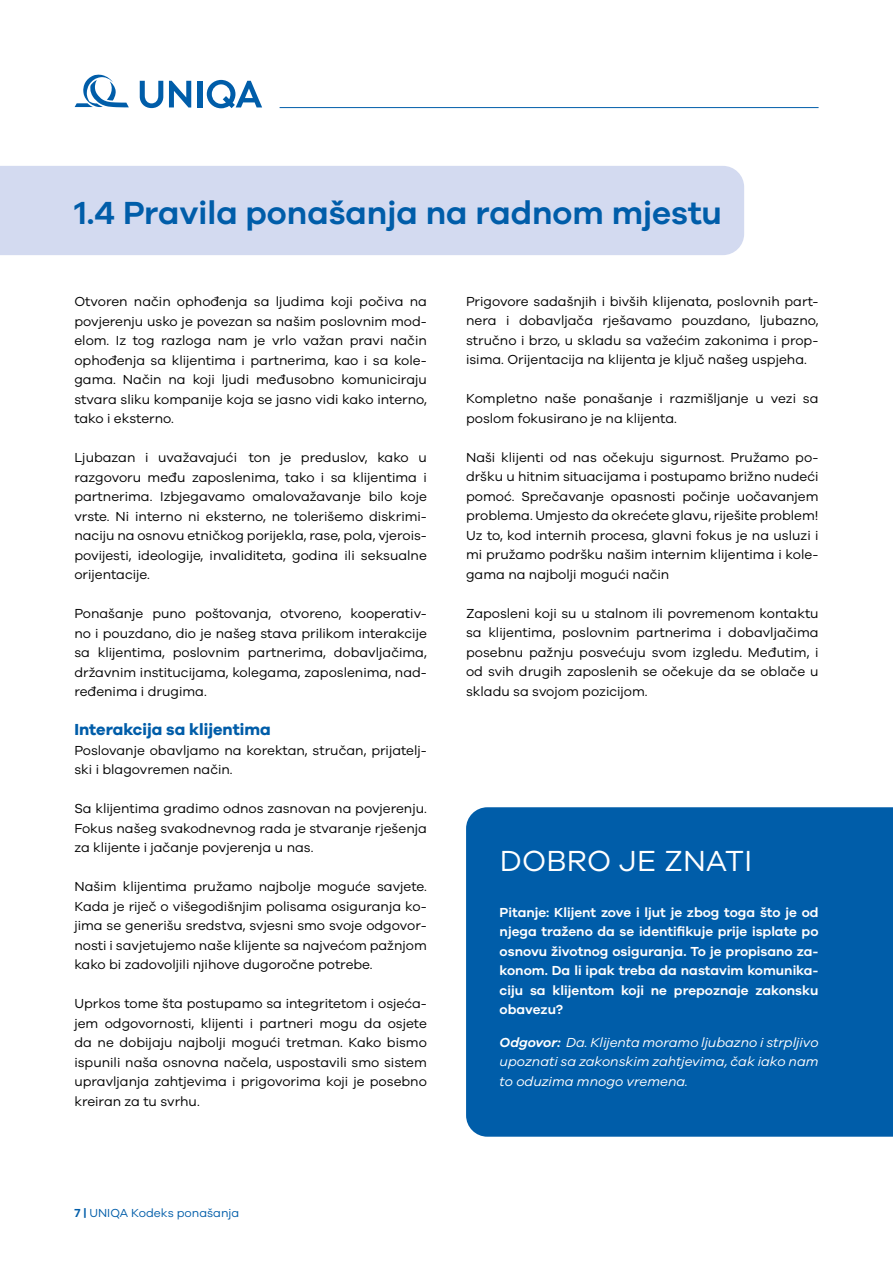
<style>
.page{position:relative;width:893px;height:1263px;background:#fff}
.page>*{position:absolute;margin:0;border:0;box-sizing:border-box;transform-origin:0 0}
.t1{font:600 33px "UNIQA Galano";color:#005da9}
.t2{font:30px "UNIQA Galano";letter-spacing:.01em;color:#fff}
.t3{font:700 16.5px "UNIQA Galano";color:#005da9}
.t4{font:13.5px/19.5px "UNIQA Galano";color:#000;text-align:justify}
.t5{font:600 13.5px/19.5px "UNIQA Galano";color:#fff;text-align:justify}
.t6{font:italic 13.5px/19.5px "UNIQA Galano";color:#fff;text-align:justify}
.t7{font:12px "UNIQA Galano";color:#005da9}
.s1{font-weight:600}
</style>
<div class="page">
<svg style="left:75px;top:75px;width:54px;height:32px"></svg>
<svg style="left:140px;top:81px;width:23px;height:27px"></svg>
<svg style="left:169px;top:81px;width:22px;height:27px"></svg>
<div style="left:197px;top:81px;width:5px;height:26px;background:#005da9"></div>
<svg style="left:207px;top:80px;width:55px;height:28px"></svg>
<hr style="left:280px;top:107px;width:539px;height:1px;background:#005da9">
<div style="left:0;top:166px;width:744px;height:89px;background:#d3daf0"></div>
<div style="left:466px;top:807px;width:427px;height:330px;background:#005da9"></div>
<h1 class="t1" style="left:74px;top:192px;width:649px">1.4 Pravila ponašanja na radnom mjestu</h1>
<p class="t4" style="left:74px;top:291px;width:354px">Otvoren način ophođenja sa ljudima koji počiva na povjerenju usko je povezan sa našim poslovnim mod&shy;elom. Iz tog razloga nam je vrlo važan pravi način ophođenja sa klijentima i partnerima, kao i sa kole&shy;gama. Način na koji ljudi međusobno komuniciraju stvara sliku kompanije koja se jasno vidi kako interno, tako i eksterno.</p>
<p class="t4" style="left:74px;top:447px;width:354px">Ljubazan i uvažavajući ton je preduslov, kako u razgovoru među zaposlenima, tako i sa klijentima i partnerima. Izbjegavamo omalovažavanje bilo koje vrste. Ni interno ni eksterno, ne tolerišemo diskrimi&shy;naciju na osnovu etničkog porijekla, rase, pola, vjerois&shy;povijesti, ideologije, invaliditeta, godina ili seksualne orijentacije.</p>
<p class="t4" style="left:74px;top:603px;width:354px">Ponašanje puno poštovanja, otvoreno, kooperativ&shy;no i pouzdano, dio je našeg stava prilikom interakcije sa klijentima, poslovnim partnerima, dobavljačima, državnim institucijama, kolegama, zaposlenima, nad&shy;ređenima i drugima.</p>
<p class="t3" style="left:74px;top:719px;width:198px">Interakcija sa klijentima</p>
<p class="t4" style="left:74px;top:740px;width:352px">Poslovanje obavljamo na korektan, stručan, prijatelj&shy;ski i blagovremen način.</p>
<p class="t4" style="left:74px;top:798px;width:354px">Sa klijentima gradimo odnos zasnovan na povjerenju.<br>Fokus našeg svakodnevnog rada je stvaranje rješenja za klijente i jačanje povjerenja u nas.</p>
<p class="t4" style="left:74px;top:876px;width:354px">Našim klijentima pružamo najbolje moguće savjete.<br>Kada je riječ o višegodišnjim polisama osiguranja ko&shy;jima se generišu sredstva, svjesni smo svoje odgovor&shy;nosti i savjetujemo naše klijente sa najvećom pažnjom kako bi zadovoljili njihove dugoročne potrebe.</p>
<p class="t4" style="left:74px;top:993px;width:354px">Uprkos tome šta postupamo sa integritetom i osjeća&shy;jem odgovornosti, klijenti i partneri mogu da osjete da ne dobijaju najbolji mogući tretman. Kako bismo ispunili naša osnovna načela, uspostavili smo sistem upravljanja zahtjevima i prigovorima koji je posebno kreiran za tu svrhu.</p>
<p class="t4" style="left:466px;top:291px;width:354px">Prigovore sadašnjih i bivših klijenata, poslovnih part&shy;nera i dobavljača rješavamo pouzdano, ljubazno, stručno i brzo, u skladu sa važećim zakonima i prop&shy;isima. Orijentacija na klijenta je ključ našeg uspjeha.</p>
<p class="t4" style="left:466px;top:389px;width:354px">Kompletno naše ponašanje i razmišljanje u vezi sa poslom fokusirano je na klijenta.</p>
<p class="t4" style="left:466px;top:447px;width:354px">Naši klijenti od nas očekuju sigurnost. Pružamo po&shy;dršku u hitnim situacijama i postupamo brižno nudeći pomoć. Sprečavanje opasnosti počinje uočavanjem problema. Umjesto da okrećete glavu, riješite problem!<br>Uz to, kod internih procesa, glavni fokus je na usluzi i mi pružamo podršku našim internim klijentima i kole&shy;gama na najbolji mogući način</p>
<p class="t4" style="left:466px;top:603px;width:354px">Zaposleni koji su u stalnom ili povremenom kontaktu sa klijentima, poslovnim partnerima i dobavljačima posebnu pažnju posvećuju svom izgledu. Međutim, i od svih drugih zaposlenih se očekuje da se oblače u skladu sa svojom pozicijom.</p>
<h2 class="t2" style="left:500px;top:843px;width:254px">DOBRO JE ZNATI</h2>
<p class="t5" style="left:500px;top:902px;width:320px">Pitanje: Klijent zove i ljut je zbog toga što je od njega traženo da se identifikuje prije isplate po osnovu životnog osiguranja. To je propisano za&shy;konom. Da li ipak treba da nastavim komunika&shy;ciju sa klijentom koji ne prepoznaje zakonsku obavezu?</p>
<p class="t6" style="left:500px;top:1032px;width:320px"><span class="s1">Odgovor:</span> Da. Klijenta moramo ljubazno i strpljivo upoznati sa zakonskim zahtjevima, čak iako nam to oduzima mnogo vremena.</p>
<p class="t7" style="left:74px;top:1205px;width:166px"><span class="s1">7 |</span> UNIQA Kodeks ponašanja</p>
</div>
